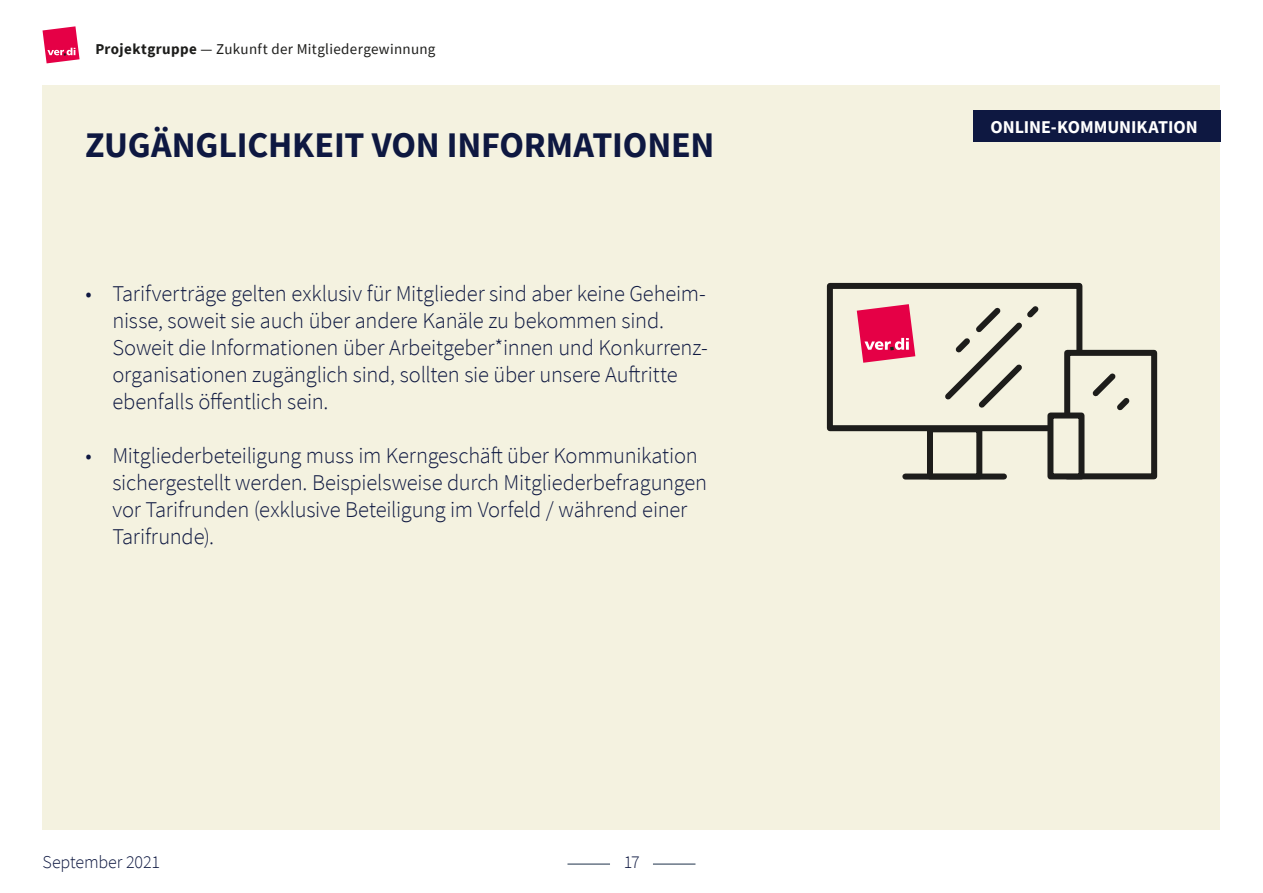
<style>
.page{position:relative;width:1263px;height:893px;background:#fff}
.page>*{position:absolute;margin:0;border:0;box-sizing:border-box;transform-origin:0 0}
.t1{font:700 36px "Source Sans Pro";letter-spacing:-.005em;color:#0e1841}
.t2{font:300 22.5px/27px "Source Sans Pro";letter-spacing:-.01em;color:#0e1841}
.t3{font:700 18px "Source Sans Pro";color:#fff}
.t4{font:300 18px "Source Sans Pro";letter-spacing:-.01em;color:#0e1841}
.t5{font:15px "Source Sans Pro";letter-spacing:.02em;color:#1d1d1b}
.s1{font-weight:700}
</style>
<div class="page">
<div style="left:43px;top:85px;width:1177px;height:744px;background:#f4f2e0"></div>
<svg style="left:43px;top:26px;width:37px;height:37px"></svg>
<hr style="left:567px;top:864px;width:43px;height:1px;background:#1e324b">
<hr style="left:653px;top:864px;width:42px;height:1px;background:#1e324b">
<div style="left:973px;top:110px;width:247px;height:32px;background:#0e1841"></div>
<div style="left:905px;top:473px;width:99px;height:6px;background:#1d1d1b"></div>
<div style="left:827px;top:283px;width:255px;height:148px;border:6px solid #1d1d1b"></div>
<div style="left:1067px;top:353px;width:87px;height:123px;background:#f4f2e0"></div>
<div style="left:1064px;top:350px;width:93px;height:129px;border:6px solid #1d1d1b"></div>
<div style="left:1050px;top:415px;width:31px;height:61px;background:#f4f2e0"></div>
<div style="left:1047px;top:412px;width:37px;height:67px;border:6px solid #1d1d1b"></div>
<div style="left:927px;top:426px;width:55px;height:53px;border:6px solid #1d1d1b"></div>
<svg style="left:945px;top:306px;width:94px;height:102px"></svg>
<svg style="left:1092px;top:373px;width:38px;height:38px"></svg>
<svg style="left:857px;top:304px;width:58px;height:59px"></svg>
<p class="t5" style="left:95px;top:39px;width:342px"><span class="s1">Projektgruppe</span> — Zukunft der Mitgliedergewinnung</p>
<h1 class="t1" style="left:85px;top:121px;width:631px">ZUGÄNGLICHKEIT VON INFORMATIONEN</h1>
<p class="t3" style="left:990px;top:115px;width:209px">ONLINE-KOMMUNIKATION</p>
<p class="t2" style="left:112px;top:280px;width:597px;text-indent:-27px">• Tarifverträge gelten exklusiv für Mitglieder sind aber keine Geheim&shy;nisse, soweit sie auch über andere Kanäle zu bekommen sind.<br>Soweit die Informationen über Arbeitgeber*innen und Konkurrenz&shy;organisationen zugänglich sind, sollten sie über unsere Auftritte ebenfalls öffentlich sein.</p>
<p class="t2" style="left:112px;top:442px;width:596px;text-indent:-27px">• Mitgliederbeteiligung muss im Kerngeschäft über Kommunikation sichergestellt werden. Beispielsweise durch Mitgliederbefragungen vor Tarifrunden (exklusive Beteiligung im Vorfeld / während einer Tarifrunde).</p>
<p class="t4" style="left:43px;top:851px;width:119px">September 2021</p>
<p class="t4" style="left:624px;top:851px;width:18px">17</p>
</div>
